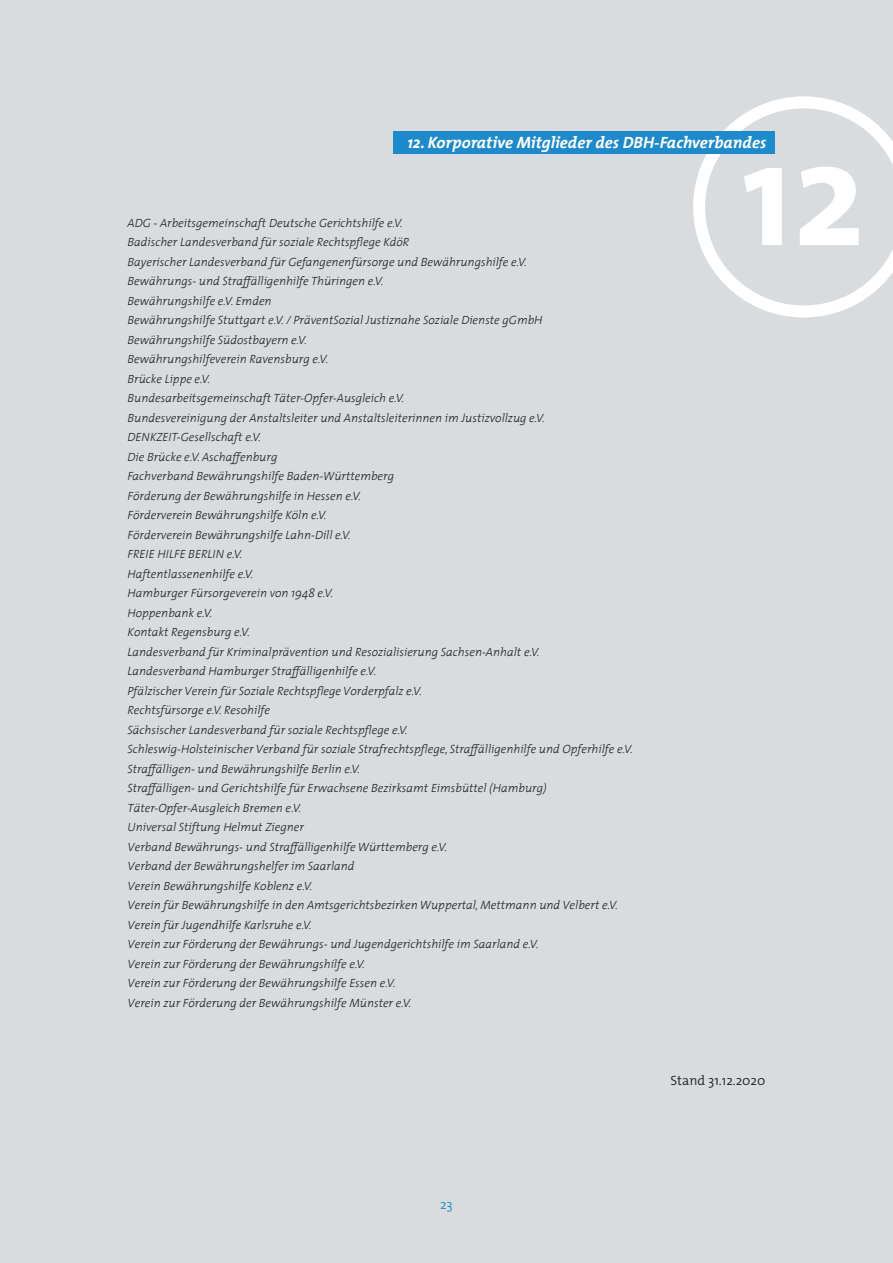
<style>
.page{position:relative;width:893px;height:1263px;background:#d8dcde}
.page>*{position:absolute;margin:0;border:0;box-sizing:border-box;transform-origin:0 0}
.t1{font:700 150px "The Mix";color:#fff}
.t2{font:italic 700 16.5px "The Mix";color:#fff}
.t3{font:300 13.5px "The Mix";color:#231f20}
.t4{font:300 13.5px "The Mix";color:#1d8acb}
.t5{font:italic 300 12px/19.5px "The Mix 3";color:#231f20}
</style>
<div class="page">
<svg style="left:693px;top:96px;width:200px;height:221px"></svg>
<div style="left:394px;top:131px;width:381px;height:23px;background:#1d8acb"></div>
<h2 class="t2" style="left:407px;top:128px;width:360px">12. Korporative Mitglieder des DBH-Fachverbandes</h2>
<p class="t5" style="left:128px;top:212px;width:401px">ADG - Arbeitsgemeinschaft Deutsche Gerichtshilfe e.V.<br>Badischer Landesverband für soziale Rechtspflege KdöR<br>Bayerischer Landesverband für Gefangenenfürsorge und Bewährungshilfe e.V.</p>
<p class="t5" style="left:128px;top:271px;width:507px">Bewährungs- und Straffälligenhilfe Thüringen e.V.<br>Bewährungshilfe e.V. Emden<br>Bewährungshilfe Stuttgart e.V. / PräventSozial Justiznahe Soziale Dienste gGmbH Bewährungshilfe Südostbayern e.V.<br>Bewährungshilfeverein Ravensburg e.V.<br>Brücke Lippe e.V.<br>Bundesarbeitsgemeinschaft Täter-Opfer-Ausgleich e.V.<br>Bundesvereinigung der Anstaltsleiter und Anstaltsleiterinnen im Justizvollzug e.V.<br>DENKZEIT-Gesellschaft e.V.<br>Die Brücke e.V. Aschaffenburg<br>Fachverband Bewährungshilfe Baden-Württemberg<br>Förderung der Bewährungshilfe in Hessen e.V.<br>Förderverein Bewährungshilfe Köln e.V.<br>Förderverein Bewährungshilfe Lahn-Dill e.V.<br>FREIE HILFE BERLIN e.V.<br>Haftentlassenenhilfe e.V.<br>Hamburger Fürsorgeverein von 1948 e.V.<br>Hoppenbank e.V.<br>Kontakt Regensburg e.V.<br>Landesverband für Kriminalprävention und Resozialisierung Sachsen-Anhalt e.V.<br>Landesverband Hamburger Straffälligenhilfe e.V.<br>Pfälzischer Verein für Soziale Rechtspflege Vorderpfalz e.V.<br>Rechtsfürsorge e.V. Resohilfe<br>Sächsischer Landesverband für soziale Rechtspflege e.V.<br>Schleswig-Holsteinischer Verband für soziale Strafrechtspflege, Straffälligenhilfe und Opferhilfe e.V.<br>Straffälligen- und Bewährungshilfe Berlin e.V.<br>Straffälligen- und Gerichtshilfe für Erwachsene Bezirksamt Eimsbüttel (Hamburg)<br>Täter-Opfer-Ausgleich Bremen e.V.<br>Universal Stiftung Helmut Ziegner<br>Verband Bewährungs- und Straffälligenhilfe Württemberg e.V.<br>Verband der Bewährungshelfer im Saarland<br>Verein Bewährungshilfe Koblenz e.V.<br>Verein für Bewährungshilfe in den Amtsgerichtsbezirken Wuppertal, Mettmann und Velbert e.V.<br>Verein für Jugendhilfe Karlsruhe e.V.<br>Verein zur Förderung der Bewährungs- und Jugendgerichtshilfe im Saarland e.V.<br>Verein zur Förderung der Bewährungshilfe e.V.<br>Verein zur Förderung der Bewährungshilfe Essen e.V.<br>Verein zur Förderung der Bewährungshilfe Münster e.V.</p>
<h1 class="t1" style="left:742px;top:69px;width:125px">12</h1>
<p class="t3" style="left:670px;top:1069px;width:97px">Stand 31.12.2020</p>
<p class="t4" style="left:440px;top:1193px;width:14px">23</p>
</div>
